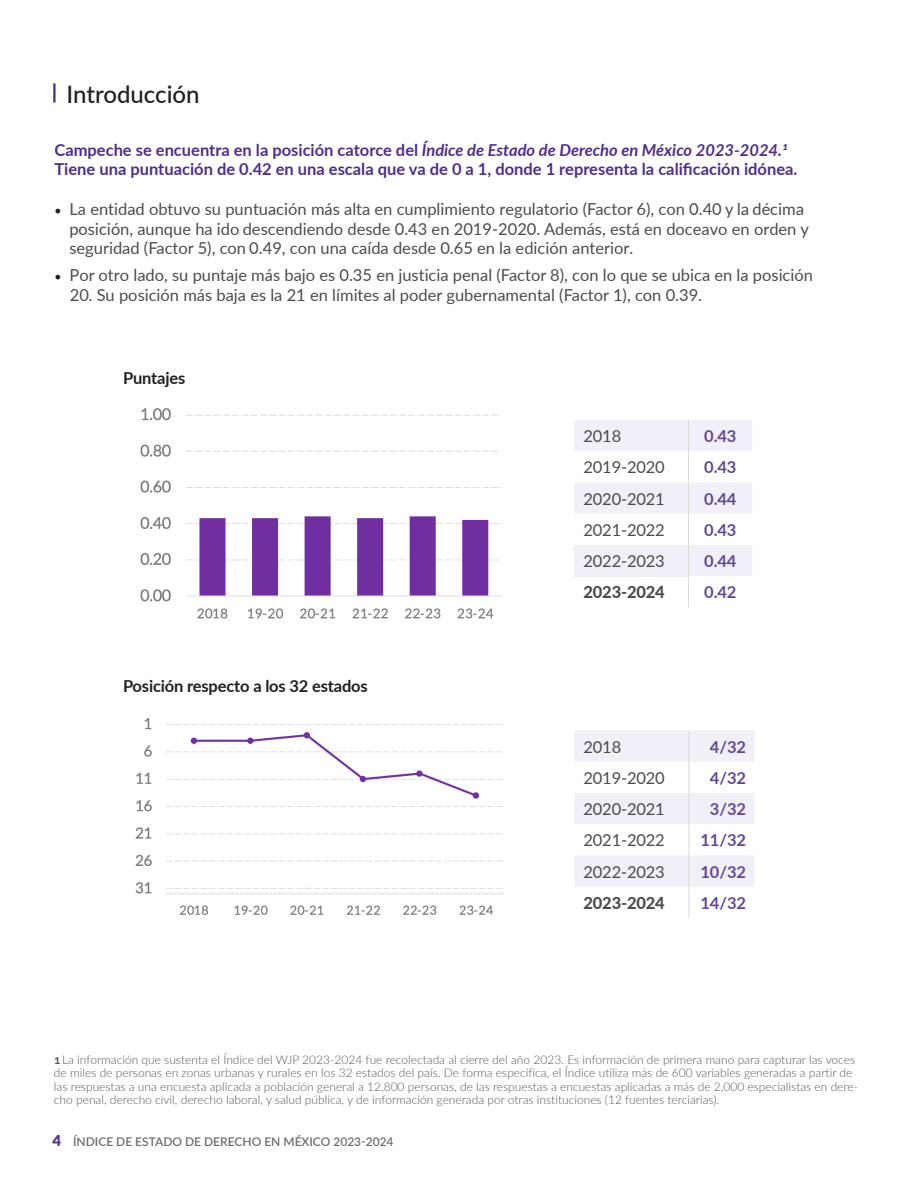
<style>
.page{position:relative;width:918px;height:1188px;background:#fff}
.page>*{position:absolute;margin:0;border:0;box-sizing:border-box;transform-origin:0 0}
.t1{font:500 24px "Lato";color:#231f20}
.t2{font:16.5px/19.5px "Lato";color:#4b4c4d}
.t3{font:700 16.5px/19.5px "Lato";color:#4f2e8f}
.t4{font:700 16.5px "Lato";letter-spacing:-.01em;color:#624799}
.t5{font:700 16.5px "Lato";letter-spacing:-.01em;color:#231f20}
.t6{font:800 16.5px "Lato";letter-spacing:-.01em;color:#4b4c4d}
.t7{font:300 12px/13.5px "Lato";color:#57585a}
.t8{font:600 12px "Lato";color:#6c6d70}
.s1{font-style:italic}
.s2{font-family:"Minion Pro";font-size:18px;color:#231f20}
.s3{font-weight:700}
.s4{font-weight:900;font-size:15px;color:#4f2e8f}
</style>
<div class="page">
<img style="left:140px;top:408px;width:362px;height:211px">
<img style="left:135px;top:717px;width:369px;height:198px">
<svg style="left:575px;top:420px;width:177px;height:156px"></svg>
<div style="left:574px;top:545px;width:114px;height:31px;background:#f1eff7"></div>
<hr style="left:688px;top:420px;width:1px;height:31px;background:#dbdad9">
<hr style="left:688px;top:451px;width:1px;height:31px;background:#dbdad9">
<hr style="left:688px;top:482px;width:1px;height:32px;background:#dbdad9">
<hr style="left:688px;top:514px;width:1px;height:31px;background:#dbdad9">
<hr style="left:688px;top:545px;width:1px;height:31px;background:#dbdad9">
<hr style="left:688px;top:576px;width:1px;height:31px;background:#dbdad9">
<svg style="left:575px;top:730px;width:179px;height:157px"></svg>
<hr style="left:689px;top:730px;width:1px;height:32px;background:#dbdad9">
<hr style="left:689px;top:762px;width:1px;height:31px;background:#dbdad9">
<hr style="left:689px;top:793px;width:1px;height:31px;background:#dbdad9">
<hr style="left:689px;top:824px;width:1px;height:31px;background:#dbdad9">
<hr style="left:689px;top:855px;width:1px;height:32px;background:#dbdad9">
<hr style="left:689px;top:887px;width:1px;height:31px;background:#dbdad9">
<hr style="left:53px;top:83px;width:3px;height:20px;background:#482e92">
<h1 class="t1" style="left:66px;top:77px;width:135px">Introducción</h1>
<h2 class="t3" style="left:54px;top:139px;width:745px">Campeche se encuentra en la posición catorce del <span class="s1">Índice de Estado de Derecho en México 2023-2024.1<br></span>Tiene una puntuación de 0.42 en una escala que va de 0 a 1, donde 1 representa la calificación idónea.</h2>
<p class="t2" style="left:69px;top:199px;width:741px;text-indent:-15px"><span class="s2">•</span> La entidad obtuvo su puntuación más alta en cumplimiento regulatorio (Factor 6), con 0.40 y la décima posición, aunque ha ido descendiendo desde 0.43 en 2019-2020. Además, está en doceavo en orden y seguridad (Factor 5), con 0.49, con una caída desde 0.65 en la edición anterior.</p>
<h2 class="t2" style="left:54px;top:265px;width:760px"><span class="s2">•</span> Por otro lado, su puntaje más bajo es 0.35 en justicia penal (Factor 8), con lo que se ubica en la posición</h2>
<h2 class="t2" style="left:70px;top:285px;width:634px">20. Su posición más baja es la 21 en límites al poder gubernamental (Factor 1), con 0.39.</h2>
<h2 class="t5" style="left:123px;top:366px;width:64px">Puntajes</h2>
<h2 class="t5" style="left:123px;top:674px;width:246px">Posición respecto a los 32 estados</h2>
<h2 class="t2" style="left:584px;top:426px;width:39px">2018</h2>
<h2 class="t4" style="left:704px;top:424px;width:34px">0.43</h2>
<h2 class="t2" style="left:584px;top:457px;width:83px">2019-2020</h2>
<h2 class="t4" style="left:704px;top:455px;width:34px">0.43</h2>
<h2 class="t2" style="left:584px;top:488px;width:83px">2020-2021</h2>
<h2 class="t4" style="left:704px;top:486px;width:34px">0.44</h2>
<h2 class="t2" style="left:584px;top:519px;width:83px">2021-2022</h2>
<h2 class="t4" style="left:704px;top:518px;width:34px">0.43</h2>
<h2 class="t2" style="left:584px;top:551px;width:83px">2022-2023</h2>
<h2 class="t4" style="left:704px;top:549px;width:34px">0.44</h2>
<h2 class="t6" style="left:584px;top:580px;width:83px">2023-2024</h2>
<h2 class="t4" style="left:704px;top:580px;width:34px">0.42</h2>
<h2 class="t2" style="left:584px;top:736px;width:39px">2018</h2>
<h2 class="t4" style="left:710px;top:734px;width:38px">4/32</h2>
<h2 class="t2" style="left:584px;top:767px;width:83px">2019-2020</h2>
<h2 class="t4" style="left:710px;top:766px;width:38px">4/32</h2>
<h2 class="t2" style="left:584px;top:799px;width:83px">2020-2021</h2>
<h2 class="t4" style="left:710px;top:797px;width:38px">3/32</h2>
<h2 class="t2" style="left:584px;top:830px;width:83px">2021-2022</h2>
<h2 class="t4" style="left:701px;top:828px;width:47px">11/32</h2>
<h2 class="t2" style="left:584px;top:861px;width:83px">2022-2023</h2>
<h2 class="t4" style="left:701px;top:860px;width:47px">10/32</h2>
<h2 class="t6" style="left:584px;top:891px;width:83px">2023-2024</h2>
<h2 class="t4" style="left:701px;top:891px;width:47px">14/32</h2>
<p class="t7" style="left:54px;top:1052px;width:806px"><span class="s3">1</span> La información que sustenta el Índice del WJP 2023-2024 fue recolectada al cierre del año 2023. Es información de primera mano para capturar las voces de miles de personas en zonas urbanas y rurales en los 32 estados del país. De forma específica, el Índice utiliza más de 600 variables generadas a partir de las respuestas a una encuesta aplicada a población general a 12,800 personas, de las respuestas a encuestas aplicadas a más de 2,000 especialistas en dere&shy;cho penal, derecho civil, derecho laboral, y salud pública, y de información generada por otras instituciones (12 fuentes terciarias).</p>
<p class="t8" style="left:52px;top:1133px;width:343px"><span class="s4">4</span> ÍNDICE DE ESTADO DE DERECHO EN MÉXICO 2023-2024</p>
</div>
